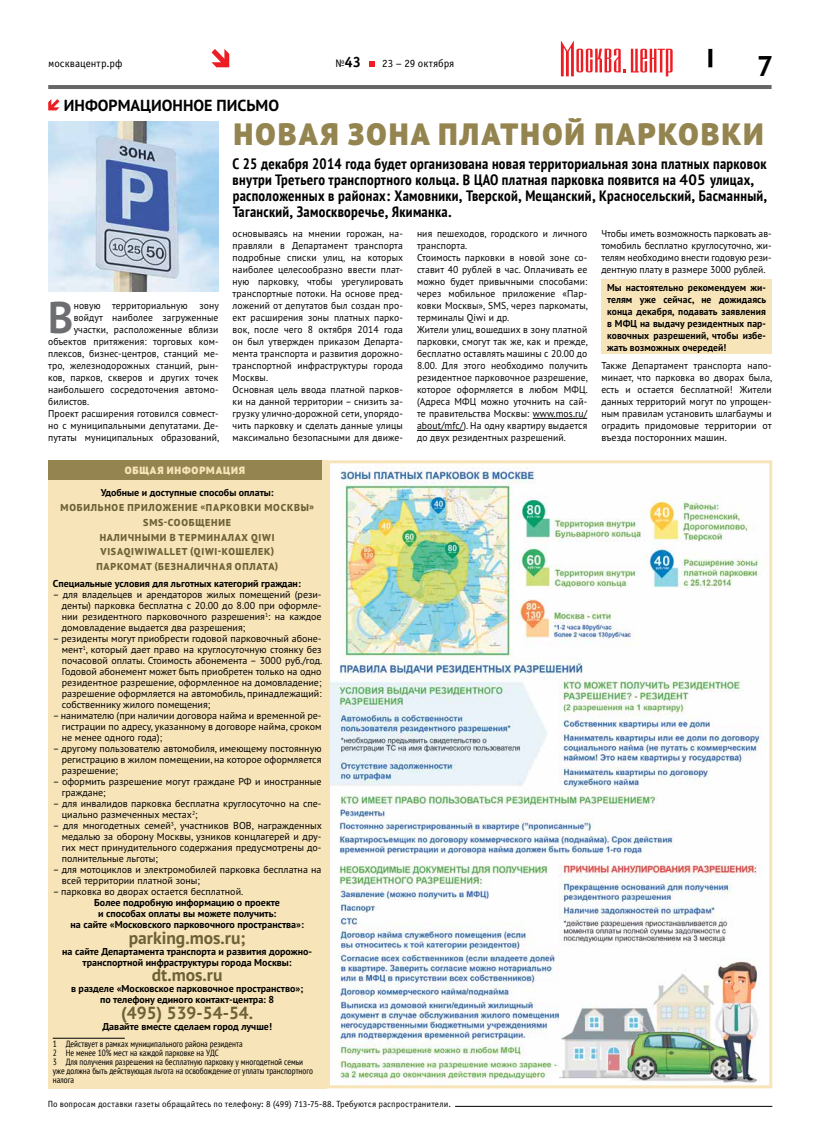
<style>
.page{position:relative;width:820px;height:1134px;background:#fff}
.page>*{position:absolute;margin:0;border:0;box-sizing:border-box;transform-origin:0 0}
.t1{font:700 44.3px "PT Sans Pro";color:#6d6e71;scale:.96 1}
.t2{font:900 30.8px "PT Sans Pro";letter-spacing:.08em;color:#94844f}
.t3{font:700 28.5px "PT Sans Pro";color:#000}
.t4{font:700 17.5px "PT Sans Pro";color:#6d6137}
.t5{font:700 16px "PT Sans Pro";color:#000}
.t6{font:700 condensed 15px/16px "PT Sans";letter-spacing:.02em;color:#000}
.t7{font:700 15px "Officina Sans C";color:#000}
.t8{font:11px "Officina Sans C";color:#000}
.t9{font:900 10.5px "PT Sans Pro";letter-spacing:.08em;color:#f7e4b9}
.t10{font:10px/12px "PT Sans Pro";letter-spacing:.01em;color:#000;scale:.96 1}
.t11{font:10px/11px "PT Sans Pro";letter-spacing:.01em;color:#000;text-align:justify}
.t12{font:700 10px/11px "PT Sans Pro";color:#000;text-align:center}
.t13{font:700 10px/12px "PT Sans Pro";color:#000;text-align:justify;scale:.96 1}
.t14{font:800 10px/14.8px "PT Sans Pro";letter-spacing:.08em;color:#6d6137;text-align:center}
.t15{font:condensed 9px/9px "PT Sans";color:#000}
.t16{font:9px "Officina Sans C";letter-spacing:.015em;color:#000}
.s1{font-weight:400;font-size:11px}
.s2{font-family:"PT Sans Pro";font-stretch:normal}
</style>
<div class="page">
<svg style="left:560px;top:40px;width:112px;height:36px"></svg>
<svg style="left:369px;top:62px;width:5px;height:5px"></svg>
<svg style="left:708px;top:49px;width:4px;height:18px"></svg>
<svg style="left:211px;top:49px;width:18px;height:18px"></svg>
<hr style="left:455px;top:1106px;width:317px;height:1px;background:#000">
<div style="left:601px;top:280px;width:171px;height:74px;background:#f7e4b9"></div>
<div style="left:48px;top:460px;width:279px;height:628px;background:#f7e4b9"></div>
<hr style="left:48px;top:85px;width:723px;height:4px;background:#666">
<svg style="left:48px;top:99px;width:11px;height:11px"></svg>
<hr style="left:532px;top:418px;width:55px;height:1px;background:#000">
<hr style="left:417px;top:430px;width:46px;height:1px;background:#000">
<img style="left:331px;top:467px;width:436px;height:617px">
<div style="left:327px;top:460px;width:445px;height:628px;border:3px solid #f7e4b9"></div>
<hr style="left:53px;top:1038px;width:72px;height:1px;background:#000">
<img style="left:48px;top:122px;width:170px;height:170px">
<div style="left:48px;top:460px;width:273px;height:20px;background:#94844f"></div>
<p class="t8" style="left:48px;top:57px;width:76px">москвацентр.рф</p>
<h3 class="t7" style="left:335px;top:54px;width:27px"><span class="s1">№</span>43</h3>
<p class="t8" style="left:382px;top:58px;width:74px">23 – 29 октября</p>
<h3 class="t3" style="left:757px;top:47px;width:18px">7</h3>
<h3 class="t5" style="left:64px;top:94px;width:216px">ИНФОРМАЦИОННОЕ ПИСЬМО</h3>
<h2 class="t2" style="left:234px;top:114px;width:531px">НОВАЯ ЗОНА ПЛАТНОЙ ПАРКОВКИ</h2>
<p class="t6" style="left:232px;top:156px;width:536px">С 25 декабря 2014 года будет организована новая территориальная зона платных парковок внутри Третьего транспортного кольца<span class="s2">.</span> В ЦАО платная парковка появится на <span class="s2">405</span> улицах<span class="s2">, </span>расположенных в районах<span class="s2">:</span> Хамовники<span class="s2">,</span> Тверской<span class="s2">,</span> Мещанский<span class="s2">,</span> Красносельский<span class="s2">,</span> Басманный<span class="s2">, </span>Таганский<span class="s2">,</span> Замоскворечье<span class="s2">,</span> Якиманка<span class="s2">.</span></p>
<p class="t10" style="left:232px;top:228px;width:179px">основываясь на мнении горожан, на&shy;правляли в Департамент транспорта подробные списки улиц, на которых наиболее целесообразно ввести плат&shy;ную парковку, чтобы урегулировать транспортные потоки. На основе пред&shy;ложений от депутатов был создан про&shy;ект расширения зоны платных парко&shy;вок, после чего 8 октября 2014 года он был утвержден приказом Департа&shy;мента транспорта и развития дорожно&shy;транспортной инфраструктуры города Москвы.<br>Основная цель ввода платной парков&shy;ки на данной территории – снизить за&shy;грузку улично-дорожной сети, упорядо&shy;чить парковку и сделать данные улицы максимально безопасными для движе-</p>
<p class="t10" style="left:417px;top:228px;width:179px">ния пешеходов, городского и личного транспорта.<br>Стоимость парковки в новой зоне со&shy;ставит 40 рублей в час. Оплачивать ее можно будет привычными способами: через мобильное приложение «Пар&shy;ковки Москвы», SMS, через паркоматы, терминалы Qiwi и др.<br>Жители улиц, вошедших в зону платной парковки, смогут так же, как и прежде, бесплатно оставлять машины с 20.00 до 8.00. Для этого необходимо получить резидентное парковочное разрешение, которое оформляется в любом МФЦ. (Адреса МФЦ можно уточнить на сай&shy;те правительства Москвы: www.mos.ru/ about/mfc/). На одну квартиру выдается до двух резидентных разрешений.</p>
<p class="t10" style="left:601px;top:228px;width:179px;text-align:justify">Чтобы иметь возможность парковать ав&shy;томобиль бесплатно круглосуточно, жи&shy;телям необходимо внести годовую рези&shy;дентную плату в размере 3000 рублей.</p>
<p class="t13" style="left:607px;top:281px;width:167px">Мы настоятельно рекомендуем жи&shy;телям уже сейчас, не дожидаясь конца декабря, подавать заявления в МФЦ на выдачу резидентных пар&shy;ковочных разрешений, чтобы избе&shy;жать возможных очередей!</p>
<p class="t10" style="left:601px;top:359px;width:179px;text-align:justify">Также Департамент транспорта напо&shy;минает, что парковка во дворах была, есть и остается бесплатной! Жители данных территорий могут по упрощен&shy;ным правилам установить шлагбаумы и оградить придомовые территории от въезда посторонних машин.</p>
<h1 class="t1" style="left:48px;top:289px;width:28px">В</h1>
<p class="t10" style="left:74px;top:300px;width:153px">новую территориальную зону</p>
<p class="t10" style="left:74px;top:312px;width:152px">войдут наиболее загруженные</p>
<p class="t10" style="left:74px;top:324px;width:152px">участки, расположенные вблизи</p>
<p class="t10" style="left:48px;top:336px;width:179px">объектов притяжения: торговых ком-</p>
<p class="t10" style="left:48px;top:348px;width:179px">плексов, бизнес-центров, станций ме-</p>
<p class="t10" style="left:48px;top:360px;width:179px">тро, железнодорожных станций, рын-</p>
<p class="t10" style="left:48px;top:372px;width:179px">ков, парков, скверов и других точек</p>
<p class="t10" style="left:48px;top:384px;width:179px">наибольшего сосредоточения автомо-</p>
<p class="t10" style="left:48px;top:396px;width:44px">билистов.</p>
<p class="t10" style="left:48px;top:408px;width:179px">Проект расширения готовился совмест-</p>
<p class="t10" style="left:48px;top:420px;width:179px">но с муниципальными депутатами. Де-</p>
<p class="t10" style="left:48px;top:432px;width:180px">путаты муниципальных образований,</p>
<p class="t9" style="left:125px;top:463px;width:122px">ОБЩАЯ ИНФОРМАЦИЯ</p>
<p class="t12" style="left:101px;top:487px;width:174px">Удобные и доступные способы оплаты:</p>
<p class="t14" style="left:60px;top:500px;width:255px">МОБИЛЬНОЕ ПРИЛОЖЕНИЕ «ПАРКОВКИ МОСКВЫ»<br>SMS-СООБЩЕНИЕ<br>НАЛИЧНЫМИ В ТЕРМИНАЛАХ QIWI<br>VISAQIWIWALLET (QIWI-КОШЕЛЕК)<br>ПАРКОМАТ (БЕЗНАЛИЧНАЯ ОПЛАТА)</p>
<p class="t12" style="left:53px;top:578px;width:249px">Специальные условия для льготных категорий граждан:</p>
<p class="t11" style="left:62px;top:589px;width:261px;text-indent:-9px">– для владельцев и арендаторов жилых помещений (рези&shy;денты) парковка бесплатна с 20.00 до 8.00 при оформле&shy;нии резидентного парковочного разрешения<sup>1</sup>: на каждое домовладение выдается два разрешения;</p>
<p class="t11" style="left:62px;top:633px;width:262px;text-indent:-9px">– резиденты могут приобрести годовой парковочный абоне&shy;мент<sup>1</sup>, который дает право на круглосуточную стоянку без почасовой оплаты. Стоимость абонемента – 3000 руб./год.<br>Годовой абонемент может быть приобретен только на одно резидентное разрешение, оформленное на домовладение; разрешение оформляется на автомобиль, принадлежащий: собственнику жилого помещения;</p>
<p class="t11" style="left:62px;top:710px;width:261px;text-indent:-9px">– нанимателю (при наличии договора найма и временной ре&shy;гистрации по адресу, указанному в договоре найма, сроком не менее одного года);</p>
<p class="t11" style="left:62px;top:743px;width:261px;text-indent:-9px">– другому пользователю автомобиля, имеющему постоянную регистрацию в жилом помещении, на которое оформляется разрешение;</p>
<p class="t11" style="left:62px;top:776px;width:261px;text-indent:-9px">– оформить разрешение могут граждане РФ и иностранные граждане;</p>
<p class="t11" style="left:62px;top:798px;width:261px;text-indent:-9px">– для инвалидов парковка бесплатна круглосуточно на спе&shy;циально размеченных местах<sup>2</sup>;</p>
<p class="t11" style="left:62px;top:820px;width:261px;text-indent:-9px">– для многодетных семей<sup>3</sup>, участников ВОВ, награжденных медалью за оборону Москвы, узников концлагерей и дру&shy;гих мест принудительного содержания предусмотрены до&shy;полнительные льготы;</p>
<p class="t11" style="left:62px;top:864px;width:261px;text-indent:-9px">– для мотоциклов и электромобилей парковка бесплатна на всей территории платной зоны;</p>
<p class="t11" style="left:53px;top:886px;width:192px">– парковка во дворах остается бесплатной.</p>
<p class="t12" style="left:70px;top:897px;width:235px">Более подробную информацию о проекте<br>и способах оплаты вы можете получить:<br>на сайте «Московского парковочного пространства»:</p>
<h3 class="t4" style="left:129px;top:926px;width:118px">parking.mos.ru;</h3>
<p class="t12" style="left:62px;top:945px;width:251px">на сайте Департамента транспорта и развития дорожно&shy;транспортной инфраструктуры города Москвы:</p>
<h3 class="t4" style="left:152px;top:963px;width:72px">dt.mos.ru</h3>
<p class="t12" style="left:71px;top:983px;width:234px">в разделе «Московское парковочное пространство»; по телефону единого контакт-центра: 8</p>
<h3 class="t4" style="left:121px;top:1001px;width:134px">(495) 539-54-54.</h3>
<p class="t12" style="left:102px;top:1020px;width:171px">Давайте вместе сделаем город лучше!</p>
<p class="t15" style="left:53px;top:1039px;width:261px">1 Действует в рамках муниципального района резидента<br>2 Не менее 10% мест на каждой парковке на УДС<br>3 Для получения разрешения на бесплатную парковку у многодетной семьи уже должна быть действующая льгота на освобождение от уплаты транспортного налога</p>
<p class="t16" style="left:48px;top:1099px;width:405px">По вопросам доставки газеты обращайтесь по телефону: 8 (499) 713-75-88. Требуются распространители.</p>
</div>
